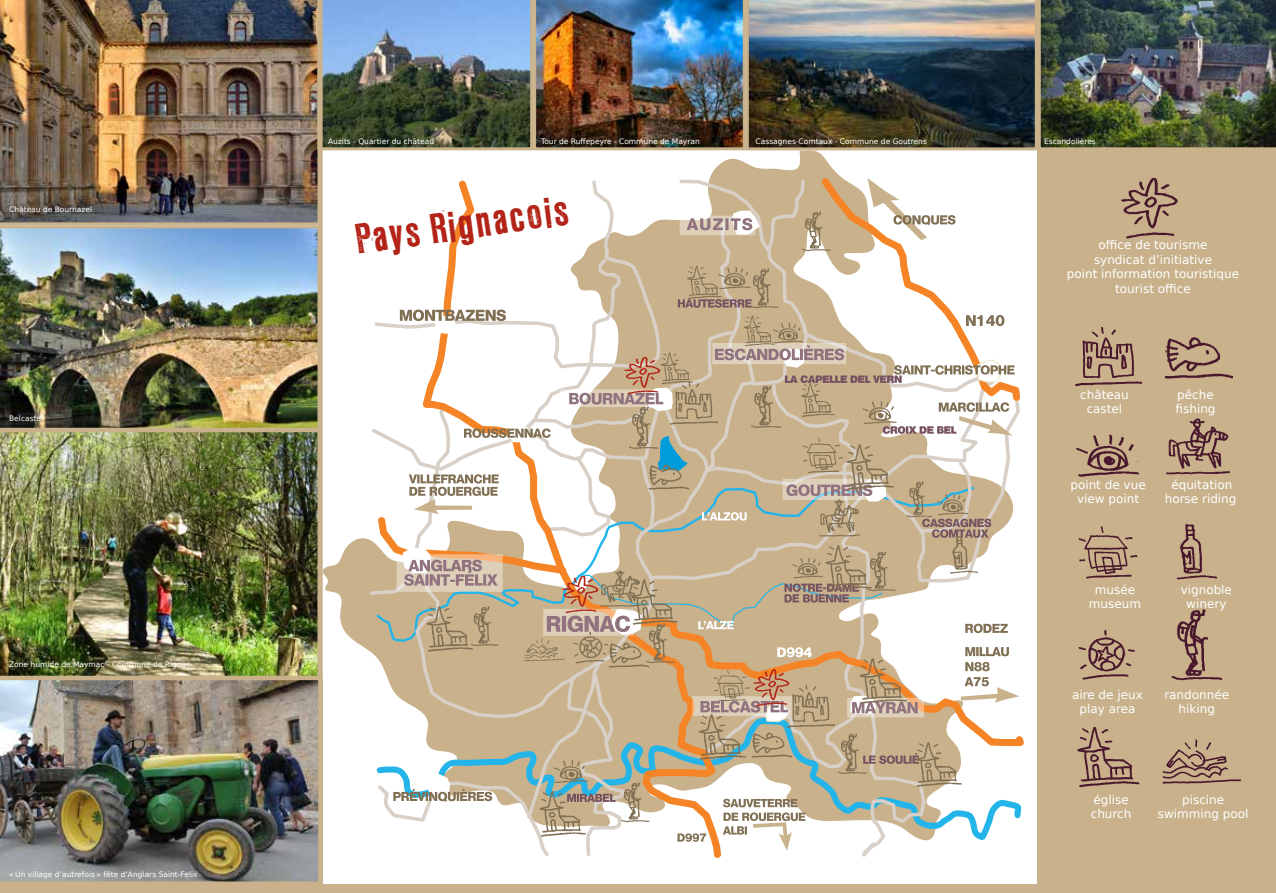
<style>
.page{position:relative;width:1276px;height:893px;background:#fff}
.page>*{position:absolute;margin:0;border:0;box-sizing:border-box;transform-origin:0 0}
.t1{font:37.5px "LL Rubber Grotesque";color:#b32317}
.t2{font:12px/14.4px "DejaVu Sans";color:#fff;text-align:center}
.t3{font:7.5px "DejaVu Sans";color:#fff}
</style>
<div class="page">
<svg style="left:323px;top:152px;width:513px;height:498px"></svg>
<div style="left:1037px;top:0;width:239px;height:893px;background:#c8b18b"></div>
<svg style="left:367px;top:178px;width:654px;height:680px"></svg>
<img style="left:1162px;top:739px;width:79px;height:47px">
<img style="left:1166px;top:418px;width:64px;height:57px">
<img style="left:1164px;top:337px;width:68px;height:42px">
<img style="left:1171px;top:609px;width:51px;height:72px">
<img style="left:1075px;top:328px;width:66px;height:59px">
<img style="left:1077px;top:726px;width:62px;height:62px">
<img style="left:1078px;top:526px;width:60px;height:53px">
<img style="left:1076px;top:434px;width:63px;height:43px">
<img style="left:1078px;top:629px;width:58px;height:51px">
<img style="left:1121px;top:177px;width:57px;height:62px">
<img style="left:1176px;top:523px;width:42px;height:57px">
<img style="left:0;top:227px;width:318px;height:202px">
<img style="left:0;top:0;width:318px;height:227px">
<div style="left:0;top:884px;width:1040px;height:9px;background:#c8b18b"></div>
<img style="left:597px;top:568px;width:45px;height:39px">
<img style="left:316px;top:0;width:960px;height:152px">
<img style="left:0;top:679px;width:318px;height:205px">
<img style="left:816px;top:497px;width:45px;height:40px">
<img style="left:642px;top:624px;width:36px;height:40px">
<img style="left:467px;top:607px;width:36px;height:40px">
<img style="left:0;top:429px;width:318px;height:250px">
<div style="left:318px;top:0;width:5px;height:893px;background:#c8b18b"></div>
<img style="left:647px;top:464px;width:41px;height:26px">
<p class="t3" style="left:9px;top:204px;width:85px">Château de Bournazel</p>
<p class="t3" style="left:9px;top:413px;width:36px">Belcastel</p>
<p class="t3" style="left:9px;top:659px;width:183px">Zone humide de Maymac - Commune de Rignac</p>
<p class="t3" style="left:9px;top:868px;width:190px">« Un village d’autrefois » fête d’Anglars Saint-Felix</p>
<p class="t3" style="left:328px;top:135px;width:107px">Auzits - Quartier du château</p>
<p class="t3" style="left:541px;top:135px;width:160px">Tour de Ruffepeyre - Commune de Mayran</p>
<p class="t3" style="left:755px;top:135px;width:173px">Cassagnes-Comtaux - Commune de Goutrens</p>
<p class="t3" style="left:1044px;top:135px;width:53px">Escandolières</p>
<h1 class="t1" style="left:353px;top:217px;width:217px;rotate:-8deg">Pays Rignacois</h1>
<p class="t2" style="left:1067px;top:237px;width:174px">office de tourisme<br>syndicat d’initiative<br>point information touristique tourist office</p>
<p class="t2" style="left:1080px;top:387px;width:50px">château castel</p>
<p class="t2" style="left:1175px;top:387px;width:41px;text-align:left">pêche fishing</p>
<p class="t2" style="left:1070px;top:477px;width:77px">point de vue view point</p>
<p class="t2" style="left:1164px;top:477px;width:73px">équitation horse riding</p>
<p class="t2" style="left:1089px;top:582px;width:54px">musée museum</p>
<p class="t2" style="left:1180px;top:582px;width:53px">vignoble winery</p>
<p class="t2" style="left:1072px;top:687px;width:72px">aire de jeux play area</p>
<p class="t2" style="left:1164px;top:687px;width:66px">randonnée hiking</p>
<p class="t2" style="left:1090px;top:792px;width:42px;text-align:left">église church</p>
<p class="t2" style="left:1157px;top:792px;width:92px">piscine swimming pool</p>
</div>
